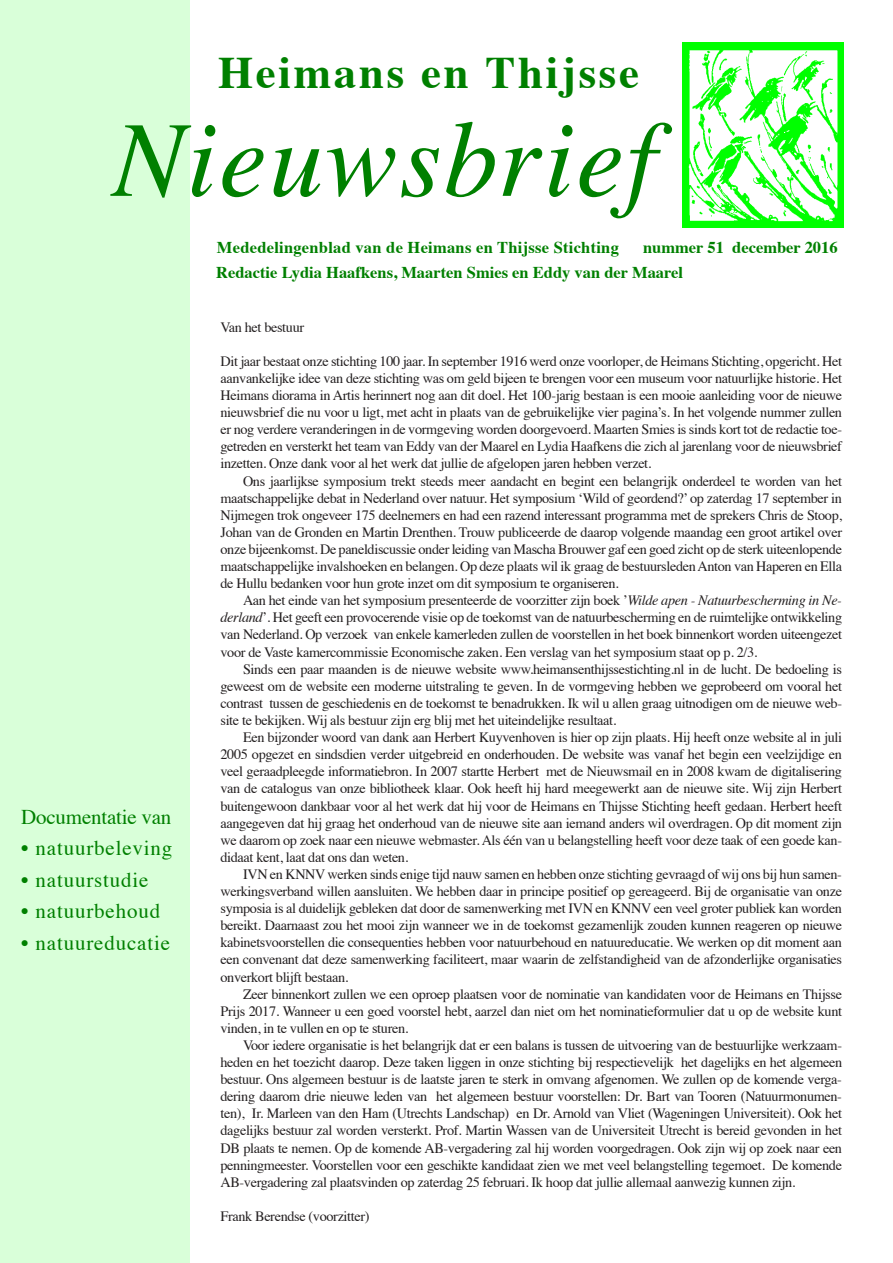
<style>
.page{position:relative;width:893px;height:1263px;background:#fff}
.page>*{position:absolute;margin:0;border:0;box-sizing:border-box;transform-origin:0 0}
.t1{font:italic 108px "Times";letter-spacing:.02em;color:#008000}
.t2{font:700 45px "Times";letter-spacing:.06em;color:#008000}
.t3{font:21px "Times";letter-spacing:.04em;color:#008000}
.t4{font:21px "Times";letter-spacing:-.01em;color:#008000}
.t5{font:700 16.5px/24.8px "Times";color:#008000}
.t6{font:14.25px/17.1px "Times";letter-spacing:-.025em;color:#231f20;text-align:justify}
.s1{font-style:italic}
</style>
<div class="page">
<div style="left:0;top:0;width:189px;height:1263px;background:#d9ffd9"></div>
<img style="left:682px;top:43px;width:161px;height:185px">
<h2 class="t2" style="left:218px;top:29px;width:422px">Heimans en Thijsse</h2>
<h1 class="t1" style="left:113px;top:66px;width:545px">Nieuwsbrief</h1>
<h3 class="t4" style="left:21px;top:797px;width:152px">Documentatie van</h3>
<h3 class="t3" style="left:21px;top:828px;width:153px">• natuurbeleving</h3>
<h3 class="t3" style="left:21px;top:860px;width:129px">• natuurstudie</h3>
<h3 class="t3" style="left:21px;top:891px;width:140px">• natuurbehoud</h3>
<h3 class="t3" style="left:21px;top:923px;width:150px">• natuureducatie</h3>
<p class="t5" style="left:643px;top:233px;width:196px">nummer 51 december 2016</p>
<p class="t5" style="left:216px;top:234px;width:468px">Mededelingenblad van de Heimans en Thijsse Stichting<br>Redactie Lydia Haafkens, Maarten Smies en Eddy van der Maarel</p>
<p class="t6" style="left:220px;top:317px;width:85px">Van het bestuur</p>
<p class="t6" style="left:220px;top:351px;width:623px">Dit jaar bestaat onze stichting 100 jaar. In september 1916 werd onze voorloper, de Heimans Stichting, opgericht. Het aanvankelijke idee van deze stichting was om geld bijeen te brengen voor een museum voor natuurlijke historie. Het Heimans diorama in Artis herinnert nog aan dit doel. Het 100-jarig bestaan is een mooie aanleiding voor de nieuwe nieuwsbrief die nu voor u ligt, met acht in plaats van de gebruikelijke vier pagina’s. In het volgende nummer zullen er nog verdere veranderingen in de vormgeving worden doorgevoerd. Maarten Smies is sinds kort tot de redactie toe&shy;getreden en versterkt het team van Eddy van der Maarel en Lydia Haafkens die zich al jarenlang voor de nieuwsbrief inzetten. Onze dank voor al het werk dat jullie de afgelopen jaren hebben verzet.</p>
<p class="t6" style="left:220px;top:471px;width:623px;text-indent:23px">Ons jaarlijkse symposium trekt steeds meer aandacht en begint een belangrijk onderdeel te worden van het maatschappelijke debat in Nederland over natuur. Het symposium ‘Wild of geordend?’ op zaterdag 17 september in Nijmegen trok ongeveer 175 deelnemers en had een razend interessant programma met de sprekers Chris de Stoop, Johan van de Gronden en Martin Drenthen. Trouw publiceerde de daarop volgende maandag een groot artikel over onze bijeenkomst. De paneldiscussie onder leiding van Mascha Brouwer gaf een goed zicht op de sterk uiteenlopende maatschappelijke invalshoeken en belangen. Op deze plaats wil ik graag de bestuursleden Anton van Haperen en Ella de Hullu bedanken voor hun grote inzet om dit symposium te organiseren.</p>
<p class="t6" style="left:220px;top:591px;width:623px;text-indent:23px">Aan het einde van het symposium presenteerde de voorzitter zijn boek ’<span class="s1">Wilde apen - Natuurbescherming in Ne&shy;derland</span>’. Het geeft een provocerende visie op de toekomst van de natuurbescherming en de ruimtelijke ontwikkeling van Nederland. Op verzoek van enkele kamerleden zullen de voorstellen in het boek binnenkort worden uiteengezet voor de Vaste kamercommissie Economische zaken. Een verslag van het symposium staat op p. 2/3.</p>
<p class="t6" style="left:220px;top:659px;width:623px;text-indent:23px">Sinds een paar maanden is de nieuwe website www.heimansenthijssestichting.nl in de lucht. De bedoeling is geweest om de website een moderne uitstraling te geven. In de vormgeving hebben we geprobeerd om vooral het contrast tussen de geschiedenis en de toekomst te benadrukken. Ik wil u allen graag uitnodigen om de nieuwe web&shy;site te bekijken. Wij als bestuur zijn erg blij met het uiteindelijke resultaat.</p>
<p class="t6" style="left:220px;top:727px;width:623px;text-indent:23px">Een bijzonder woord van dank aan Herbert Kuyvenhoven is hier op zijn plaats. Hij heeft onze website al in juli 2005 opgezet en sindsdien verder uitgebreid en onderhouden. De website was vanaf het begin een veelzijdige en veel geraadpleegde informatiebron. In 2007 startte Herbert met de Nieuwsmail en in 2008 kwam de digitalisering van de catalogus van onze bibliotheek klaar. Ook heeft hij hard meegewerkt aan de nieuwe site. Wij zijn Herbert buitengewoon dankbaar voor al het werk dat hij voor de Heimans en Thijsse Stichting heeft gedaan. Herbert heeft aangegeven dat hij graag het onderhoud van de nieuwe site aan iemand anders wil overdragen. Op dit moment zijn we daarom op zoek naar een nieuwe webmaster. Als één van u belangstelling heeft voor deze taak of een goede kan&shy;didaat kent, laat dat ons dan weten.</p>
<p class="t6" style="left:220px;top:864px;width:623px;text-indent:23px">IVN en KNNV werken sinds enige tijd nauw samen en hebben onze stichting gevraagd of wij ons bij hun samen&shy;werkingsverband willen aansluiten. We hebben daar in principe positief op gereageerd. Bij de organisatie van onze symposia is al duidelijk gebleken dat door de samenwerking met IVN en KNNV een veel groter publiek kan worden bereikt. Daarnaast zou het mooi zijn wanneer we in de toekomst gezamenlijk zouden kunnen reageren op nieuwe kabinetsvoorstellen die consequenties hebben voor natuurbehoud en natuureducatie. We werken op dit moment aan een convenant dat deze samenwerking faciliteert, maar waarin de zelfstandigheid van de afzonderlijke organisaties onverkort blijft bestaan.</p>
<p class="t6" style="left:220px;top:984px;width:623px;text-indent:23px">Zeer binnenkort zullen we een oproep plaatsen voor de nominatie van kandidaten voor de Heimans en Thijsse Prijs 2017. Wanneer u een goed voorstel hebt, aarzel dan niet om het nominatieformulier dat u op de website kunt vinden, in te vullen en op te sturen.</p>
<p class="t6" style="left:220px;top:1035px;width:623px;text-indent:23px">Voor iedere organisatie is het belangrijk dat er een balans is tussen de uitvoering van de bestuurlijke werkzaam&shy;heden en het toezicht daarop. Deze taken liggen in onze stichting bij respectievelijk het dagelijks en het algemeen bestuur. Ons algemeen bestuur is de laatste jaren te sterk in omvang afgenomen. We zullen op de komende verga&shy;dering daarom drie nieuwe leden van het algemeen bestuur voorstellen: Dr. Bart van Tooren (Natuurmonumen&shy;ten), Ir. Marleen van den Ham (Utrechts Landschap) en Dr. Arnold van Vliet (Wageningen Universiteit). Ook het dagelijks bestuur zal worden versterkt. Prof. Martin Wassen van de Universiteit Utrecht is bereid gevonden in het DB plaats te nemen. Op de komende AB-vergadering zal hij worden voorgedragen. Ook zijn wij op zoek naar een penningmeester. Voorstellen voor een geschikte kandidaat zien we met veel belangstelling tegemoet. De komende AB-vergadering zal plaatsvinden op zaterdag 25 februari. Ik hoop dat jullie allemaal aanwezig kunnen zijn.</p>
<p class="t6" style="left:220px;top:1206px;width:151px">Frank Berendse (voorzitter)</p>
</div>
